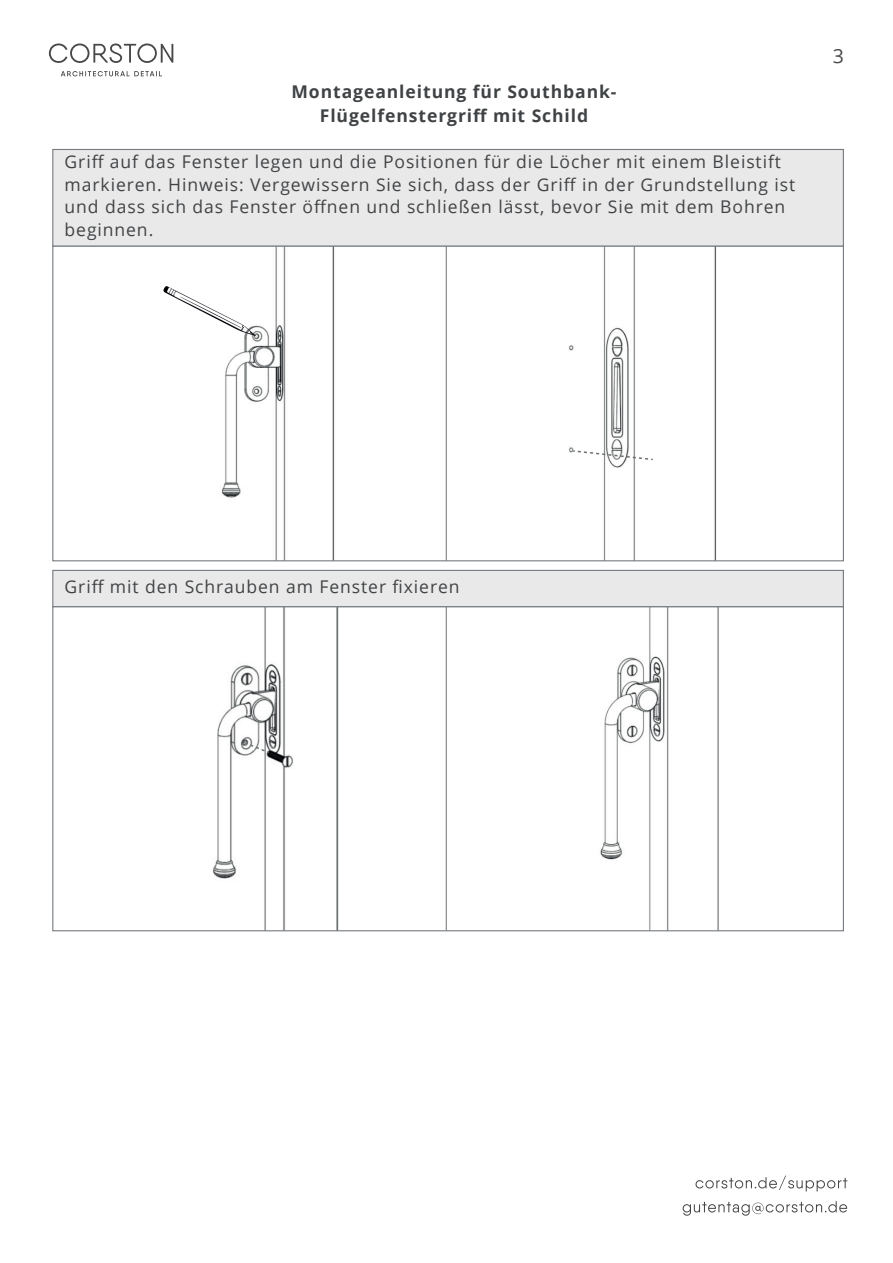
<style>
.page{position:relative;width:893px;height:1263px;background:#fff}
.page>*{position:absolute;margin:0;border:0;box-sizing:border-box;transform-origin:0 0}
.t1{font:19.5px "Open Sans";color:#484749}
.t2{font:17.55px/22.5px "Open Sans";letter-spacing:.05em;color:#404345}
.t3{font:700 17.55px/24px "Open Sans";letter-spacing:.05em;color:#404345;text-align:center}
</style>
<div class="page">
<img style="left:163px;top:247px;width:172px;height:312px">
<img style="left:569px;top:247px;width:147px;height:312px">
<svg style="left:573px;top:450px;width:80px;height:11px"></svg>
<img style="left:213px;top:608px;width:126px;height:321px">
<svg style="left:244px;top:741px;width:27px;height:13px"></svg>
<img style="left:600px;top:608px;width:119px;height:321px">
<hr style="left:446px;top:246px;width:1px;height:315px;background:#6d7172">
<div style="left:52px;top:149px;width:792px;height:98px;background:#eae9e9;border:1px solid #767c82"></div>
<hr style="left:446px;top:607px;width:1px;height:324px;background:#6d7172">
<div style="left:52px;top:570px;width:792px;height:37px;background:#eae9e9;border:1px solid #767c82"></div>
<svg style="left:49px;top:44px;width:124px;height:32px"></svg>
<svg style="left:695px;top:1175px;width:152px;height:16px"></svg>
<svg style="left:683px;top:1201px;width:164px;height:15px"></svg>
<p class="t3" style="left:291px;top:79px;width:327px">Montageanleitung für Southbank-<br>Flügelfenstergriff mit Schild</p>
<p class="t2" style="left:65px;top:150px;width:732px">Griff auf das Fenster legen und die Positionen für die Löcher mit einem Bleistift markieren. Hinweis: Vergewissern Sie sich, dass der Griff in der Grundstellung ist und dass sich das Fenster öffnen und schließen lässt, bevor Sie mit dem Bohren beginnen.</p>
<p class="t1" style="left:833px;top:43px;width:13px">3</p>
<p class="t2" style="left:65px;top:575px;width:397px">Griff mit den Schrauben am Fenster fixieren</p>
</div>
